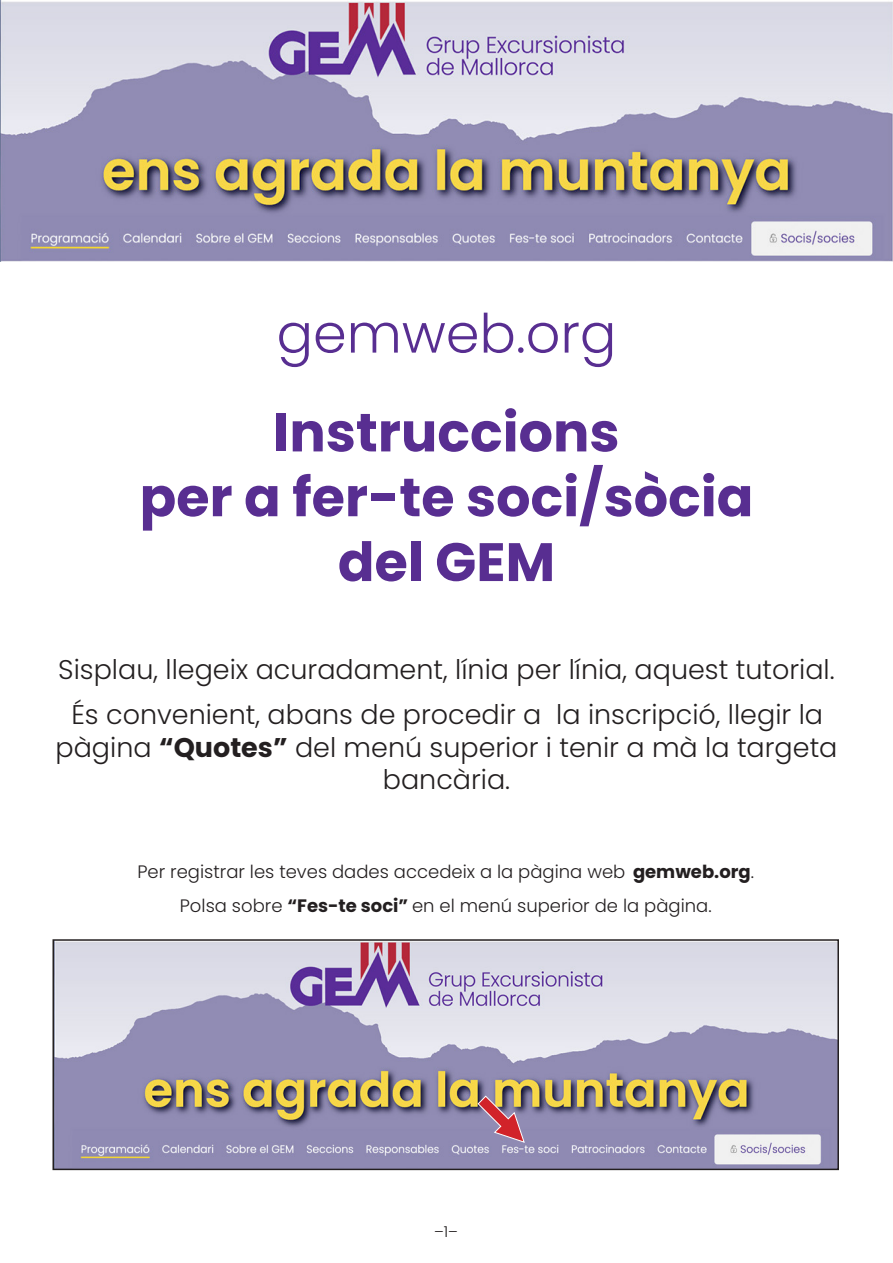
<style>
.page{position:relative;width:893px;height:1263px;background:#fff}
.page>*{position:absolute;margin:0;border:0;box-sizing:border-box;transform-origin:0 0}
.t1{font:700 54px/64.8px "Poppins";color:#582e91;text-align:center}
.t2{font:300 54px "Poppins";color:#582e91}
.t3{font:300 27px/32.4px "Poppins";color:#231f20;text-align:center}
.t4{font:300 18px "Poppins";color:#231f20}
.t5{font:300 15px "Poppins";color:#231f20}
.s1{font-weight:700}
</style>
<div class="page">
<img style="left:55px;top:942px;width:781px;height:225px">
<div style="left:52px;top:939px;width:787px;height:231px;border:2px solid #231f20"></div>
<svg style="left:477px;top:1095px;width:48px;height:48px;background:#a87281"></svg>
<img style="left:0;top:0;width:893px;height:261px">
<p class="t2" style="left:277px;top:302px;width:341px">gemweb.org</p>
<p class="t1" style="left:140px;top:400px;width:615px">Instruccions<br>per a fer-te soci/sòcia del GEM</p>
<p class="t3" style="left:58px;top:653px;width:778px">Sisplau, llegeix acuradament, línia per línia, aquest tutorial.</p>
<p class="t3" style="left:55px;top:699px;width:783px">És convenient, abans de procedir a la inscripció, llegir la pàgina <span class="s1">“Quotes”</span> del menú superior i tenir a mà la targeta bancària.</p>
<p class="t4" style="left:137px;top:861px;width:618px">Per registrar les teves dades accedeix a la pàgina web <span class="s1">gemweb.org</span>.</p>
<p class="t4" style="left:180px;top:895px;width:533px">Polsa sobre <span class="s1">“Fes-te soci”</span> en el menú superior de la pàgina.</p>
<p class="t5" style="left:434px;top:1223px;width:25px">–1–</p>
</div>
